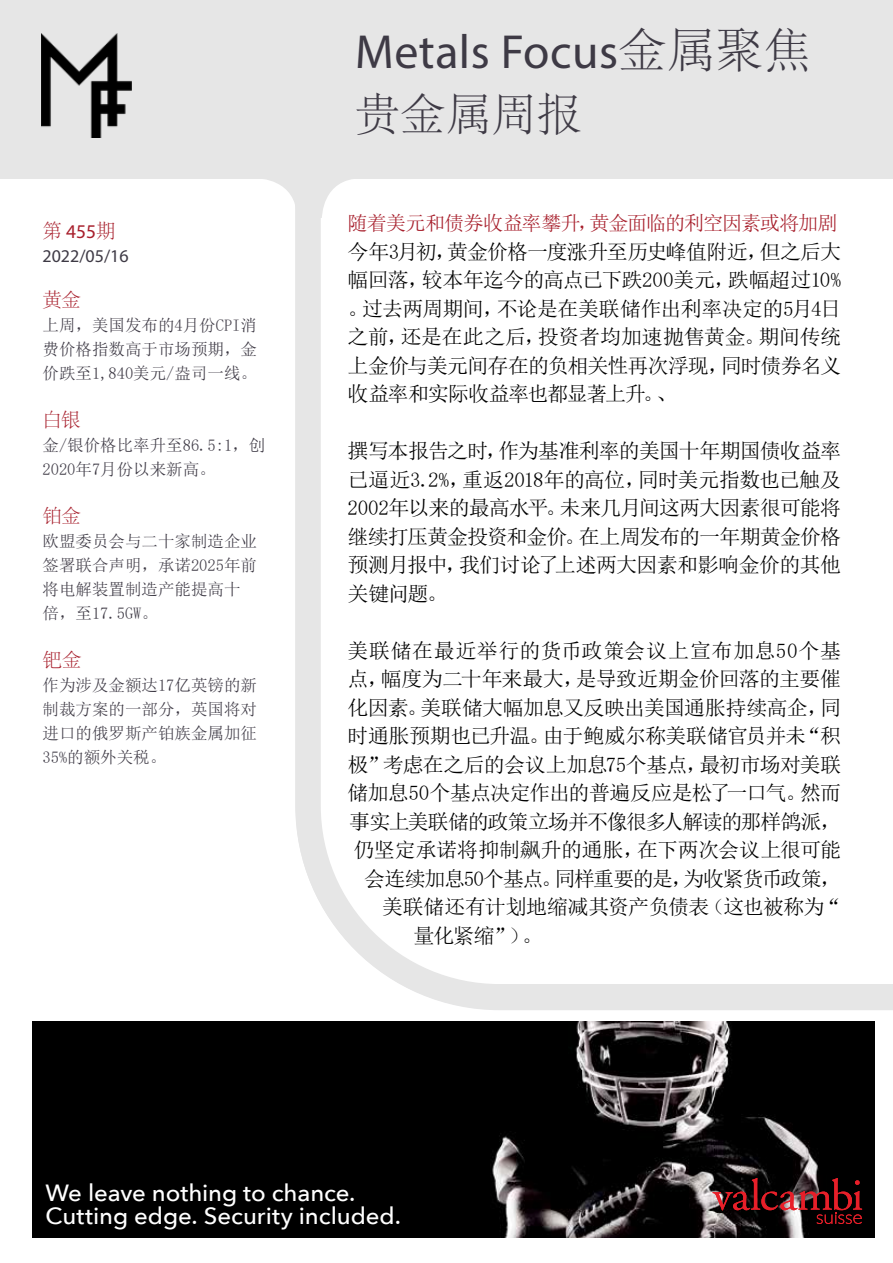
<style>
.page{position:relative;width:893px;height:1263px;background:#fff}
.page>*{position:absolute;margin:0;border:0;box-sizing:border-box;transform-origin:0 0}
.t1{font:48px "Myriad Pro";letter-spacing:.01em;color:#3e3a45}
.t2{font:300 45px "Adobe Song Std";letter-spacing:.01em;color:#3e3a45}
.t3{font:500 23.4px/23.4px "Avenir Next";letter-spacing:-.005em;color:#fff}
.t4{font:20.55px/28.5px "Sim Sun";letter-spacing:-.035em;color:#000;text-align:justify}
.t5{font:20.55px "Sim Sun";letter-spacing:-.055em;color:#000}
.t6{font:20.55px "Sim Sun";letter-spacing:-.065em;color:#000}
.t7{font:20.55px "Sim Sun";letter-spacing:.025em;color:#000}
.t8{font:20.55px "Sim Sun";letter-spacing:-.015em;color:#000}
.t9{font:19.65px "Sim Sun";letter-spacing:-.045em;color:#a71e2b}
.t10{font:300 19.5px "Adobe Song Std";letter-spacing:-.02em;color:#a71e2b}
.t11{font:19.5px "Myriad Pro";color:#a71e2b}
.t12{font:18px "Myriad Pro";color:#3e3a45}
.t13{font:16.5px/24px "Sim Sun";color:#3e3a45;text-align:justify}
.s1{font-family:"Adobe Song Std";font-weight:300}
</style>
<div class="page">
<img style="left:33px;top:1021px;width:841px;height:216px">
<svg style="left:712px;top:1178px;width:150px;height:46px;background:#471e20"></svg>
<svg style="left:295px;top:218px;width:598px;height:791px"></svg>
<div style="left:0;top:0;width:893px;height:179px;background:#e6e6e6"></div>
<img style="left:41px;top:34px;width:90px;height:103px">
<svg style="left:257px;top:137px;width:104px;height:81px"></svg>
<p class="t11" style="left:43px;top:220px;width:75px"><span class="s1">第</span> 455<span class="s1">期</span></p>
<p class="t12" style="left:43px;top:245px;width:88px">2022/05/16</p>
<p class="t10" style="left:43px;top:289px;width:40px">黄金</p>
<p class="t13" style="left:43px;top:313px;width:216px">上周，美国发布的4月份CPI消费价格指数高于市场预期，金价跌至1,840美元/盎司一线。</p>
<p class="t10" style="left:43px;top:409px;width:40px">白银</p>
<p class="t13" style="left:43px;top:433px;width:224px">金/银价格比率升至86.5:1，创<br>2020年7月份以来新高。</p>
<p class="t10" style="left:43px;top:505px;width:40px">铂金</p>
<p class="t13" style="left:43px;top:529px;width:216px;text-align:left">欧盟委员会与二十家制造企业签署联合声明，承诺2025年前将电解装置制造产能提高十倍，至17.5GW。</p>
<p class="t10" style="left:43px;top:649px;width:41px">钯金</p>
<p class="t13" style="left:43px;top:673px;width:216px">作为涉及金额达17亿英镑的新制裁方案的一部分，英国将对进口的俄罗斯产铂族金属加征35%的额外关税。</p>
<h1 class="t1" style="left:355px;top:23px;width:458px">Metals Focus<span class="s1">金属聚焦</span></h1>
<h2 class="t2" style="left:355px;top:91px;width:228px">贵金属周报</h2>
<p class="t9" style="left:348px;top:213px;width:491px">随着美元和债券收益率攀升，黄金面临的利空因素或将加剧</p>
<p class="t4" style="left:348px;top:237px;width:495px">今年3月初，黄金价格一度涨升至历史峰值附近，但之后大幅回落，较本年迄今的高点已下跌200美元，跌幅超过10%。过去两周期间，不论是在美联储作出利率决定的5月4日之前，还是在此之后，投资者均加速抛售黄金。期间传统上金价与美元间存在的负相关性再次浮现，同时债券名义收益率和实际收益率也都显著上升。、</p>
<p class="t4" style="left:348px;top:437px;width:495px">撰写本报告之时，作为基准利率的美国十年期国债收益率已逼近3.2%，重返2018年的高位，同时美元指数也已触及2002年以来的最高水平。未来几月间这两大因素很可能将继续打压黄金投资和金价。在上周发布的一年期黄金价格预测月报中，我们讨论了上述两大因素和影响金价的其他关键问题。</p>
<p class="t7" style="left:348px;top:640px;width:495px">美联储在最近举行的货币政策会议上宣布加息50个基</p>
<p class="t4" style="left:348px;top:665px;width:495px">点，幅度为二十年来最大，是导致近期金价回落的主要催</p>
<p class="t4" style="left:348px;top:693px;width:495px">化因素。美联储大幅加息又反映出美国通胀持续高企，同</p>
<p class="t4" style="left:348px;top:722px;width:495px">时通胀预期也已升温。由于鲍威尔称美联储官员并未“积</p>
<p class="t4" style="left:348px;top:750px;width:495px">极”考虑在之后的会议上加息75个基点，最初市场对美联</p>
<p class="t4" style="left:348px;top:779px;width:495px">储加息50个基点决定作出的普遍反应是松了一口气。然而</p>
<p class="t6" style="left:349px;top:811px;width:494px">事实上美联储的政策立场并不像很多人解读的那样鸽派，</p>
<p class="t8" style="left:354px;top:840px;width:489px">仍坚定承诺将抑制飙升的通胀，在下两次会议上很可能</p>
<p class="t5" style="left:364px;top:868px;width:479px">会连续加息50个基点。同样重要的是，为收紧货币政策，</p>
<p class="t4" style="left:382px;top:893px;width:461px">美联储还有计划地缩减其资产负债表（这也被称为“</p>
<p class="t4" style="left:414px;top:921px;width:131px">量化紧缩”）。</p>
<p class="t3" style="left:45px;top:1180px;width:357px">We leave nothing to chance.<br>Cutting edge. Security included.</p>
</div>
